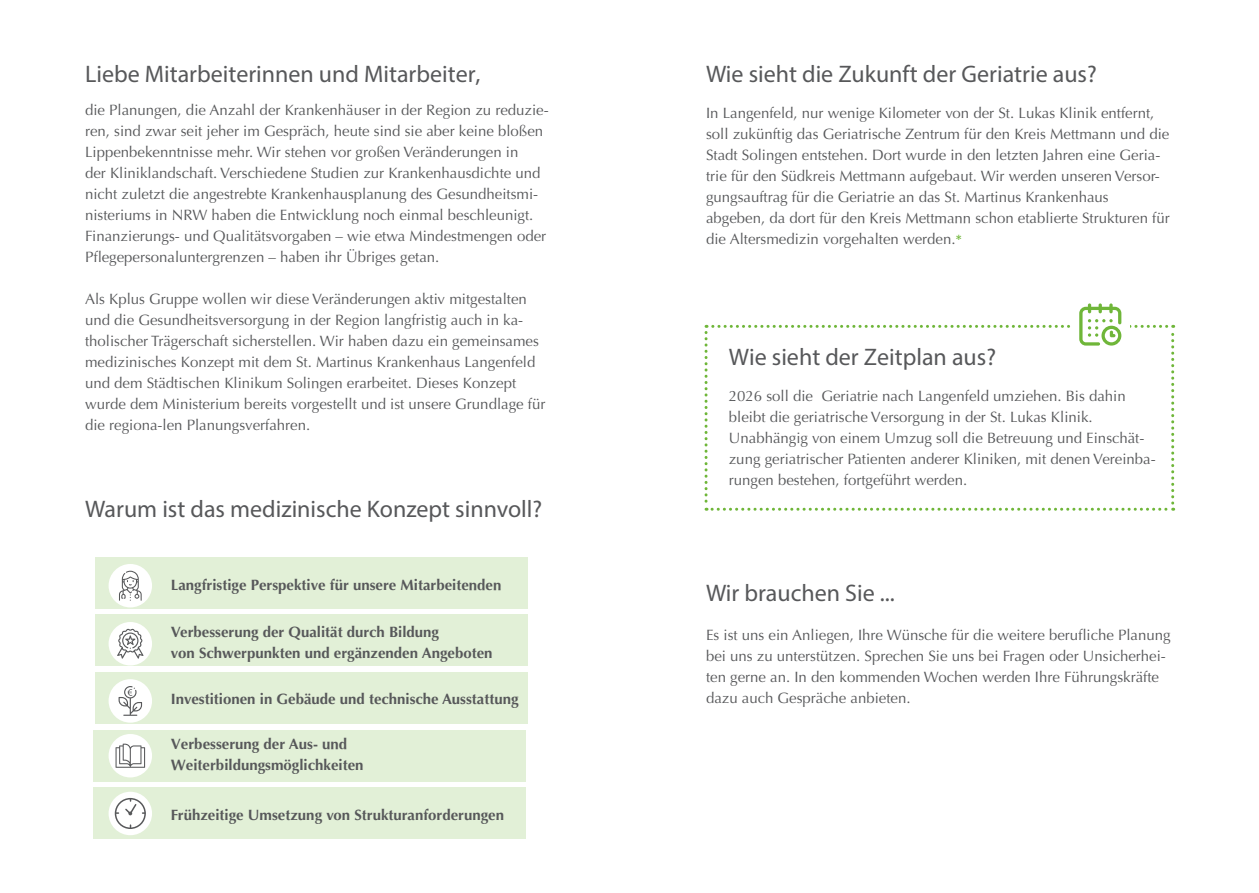
<style>
.page{position:relative;width:1259px;height:893px;background:#fff}
.page>*{position:absolute;margin:0;border:0;box-sizing:border-box;transform-origin:0 0}
.t1{font:24px "Myriad Pro";color:#57585a}
.t2{font:15px/21px "Optima";color:#57585a}
.t3{font:700 15px/21px "Optima";color:#57585a}
.s1{font-style:inherit}
.s2{font-weight:700;font-size:13.5px;color:#6fb639}
</style>
<div class="page">
<svg style="left:704px;top:303px;width:470px;height:208px"></svg>
<div style="left:95px;top:557px;width:432px;height:51px;background:#e2f0d7"></div>
<div style="left:109px;top:564px;width:43px;height:43px;background:#fff;border-radius:50%"></div>
<svg style="left:119px;top:571px;width:23px;height:30px"></svg>
<div style="left:95px;top:615px;width:432px;height:51px;background:#e2f0d7"></div>
<div style="left:109px;top:622px;width:43px;height:43px;background:#fff;border-radius:50%"></div>
<svg style="left:117px;top:629px;width:26px;height:30px"></svg>
<div style="left:95px;top:672px;width:432px;height:51px;background:#e2f0d7"></div>
<div style="left:109px;top:679px;width:43px;height:44px;background:#fff;border-radius:50%"></div>
<svg style="left:119px;top:686px;width:23px;height:30px"></svg>
<div style="left:94px;top:730px;width:432px;height:51px;background:#e2f0d7"></div>
<div style="left:94px;top:788px;width:432px;height:51px;background:#e2f0d7"></div>
<div style="left:109px;top:734px;width:43px;height:43px;background:#fff;border-radius:50%"></div>
<div style="left:109px;top:792px;width:43px;height:43px;background:#fff;border-radius:50%"></div>
<svg style="left:115px;top:744px;width:30px;height:24px"></svg>
<svg style="left:115px;top:797px;width:31px;height:32px"></svg>
<h1 class="t1" style="left:85px;top:59px;width:397px">Liebe Mitarbeiterinnen und Mitarbeiter,</h1>
<p class="t2" style="left:85px;top:100px;width:465px">die Planungen, die Anzahl der Krankenhäuser in der Region zu reduzie&shy;ren, sind zwar seit jeher im Gespräch, heute sind sie aber keine bloßen Lippenbekenntnisse mehr. Wir stehen vor großen Veränderungen in<br>der Kliniklandschaft. Verschiedene Studien zur Krankenhausdichte und nicht zuletzt die angestrebte Krankenhausplanung des Gesundheitsmi&shy;nisteriums in NRW haben die Entwicklung noch einmal beschleunigt.<br>Finanzierungs- und Qualitätsvorgaben – wie etwa Mindestmengen oder Pflegepersonaluntergrenzen – haben ihr Übriges getan.</p>
<p class="t2" style="left:85px;top:289px;width:462px">Als Kplus Gruppe wollen wir diese Veränderungen aktiv mitgestalten und die Gesundheitsversorgung in der Region langfristig auch in ka&shy;tholischer Trägerschaft sicherstellen. Wir haben dazu ein gemeinsames medizinisches Konzept mit dem St. Martinus Krankenhaus Langenfeld und dem Städtischen Klinikum <span class="s1">Solingen</span> erarbeitet. Dieses Konzept wurde dem Ministerium bereits vorgestellt und ist unsere Grundlage für die regiona-len Planungsverfahren.</p>
<h1 class="t1" style="left:85px;top:494px;width:459px">Warum ist das medizinische Konzept sinnvoll?</h1>
<p class="t3" style="left:171px;top:574px;width:332px">Langfristige Perspektive für unsere Mitarbeitenden</p>
<p class="t3" style="left:171px;top:621px;width:323px">Verbesserung der Qualität durch Bildung<br>von Schwerpunkten und ergänzenden Angeboten</p>
<p class="t3" style="left:171px;top:689px;width:349px">Investitionen in Gebäude und technische Ausstattung</p>
<p class="t3" style="left:171px;top:734px;width:194px">Verbesserung der Aus- und<br>Weiterbildungsmöglichkeiten</p>
<p class="t3" style="left:171px;top:805px;width:334px">Frühzeitige Umsetzung von Strukturanforderungen</p>
<h1 class="t1" style="left:706px;top:59px;width:392px">Wie sieht die Zukunft der Geriatrie aus?</h1>
<p class="t2" style="left:706px;top:103px;width:465px">In Langenfeld, nur wenige Kilometer von der St. Lukas Klinik entfernt, soll zukünftig das Geriatrische Zentrum für den Kreis Mettmann und die Stadt Solingen entstehen. Dort wurde in den letzten Jahren eine Geria&shy;trie für den Südkreis Mettmann aufgebaut. Wir werden unseren Versor&shy;gungsauftrag für die Geriatrie an das St. Martinus Krankenhaus abgeben, da dort <span class="s1">für den Kreis Mettmann</span> schon etablierte Strukturen für die Altersmedizin vorgehalten werden.<span class="s2">*</span></p>
<h1 class="t1" style="left:729px;top:342px;width:269px">Wie sieht der Zeitplan aus?</h1>
<p class="t2" style="left:729px;top:386px;width:428px">2026 soll die Geriatrie nach Langenfeld umziehen. Bis dahin bleibt die geriatrische Versorgung in der St. Lukas Klinik.<br>Unabhängig von einem Umzug soll die Betreuung und Einschät&shy;zung geriatrischer Patienten anderer Kliniken, mit denen Vereinba&shy;rungen bestehen, fortgeführt werden.</p>
<h1 class="t1" style="left:706px;top:578px;width:190px">Wir brauchen Sie ...</h1>
<p class="t2" style="left:706px;top:625px;width:466px">Es ist uns ein Anliegen, Ihre Wünsche für die weitere berufliche Planung bei uns zu unterstützen. Sprechen Sie uns bei Fragen oder Unsicherhei&shy;ten gerne an. In den kommenden Wochen werden Ihre Führungskräfte dazu auch Gespräche anbieten.</p>
</div>
